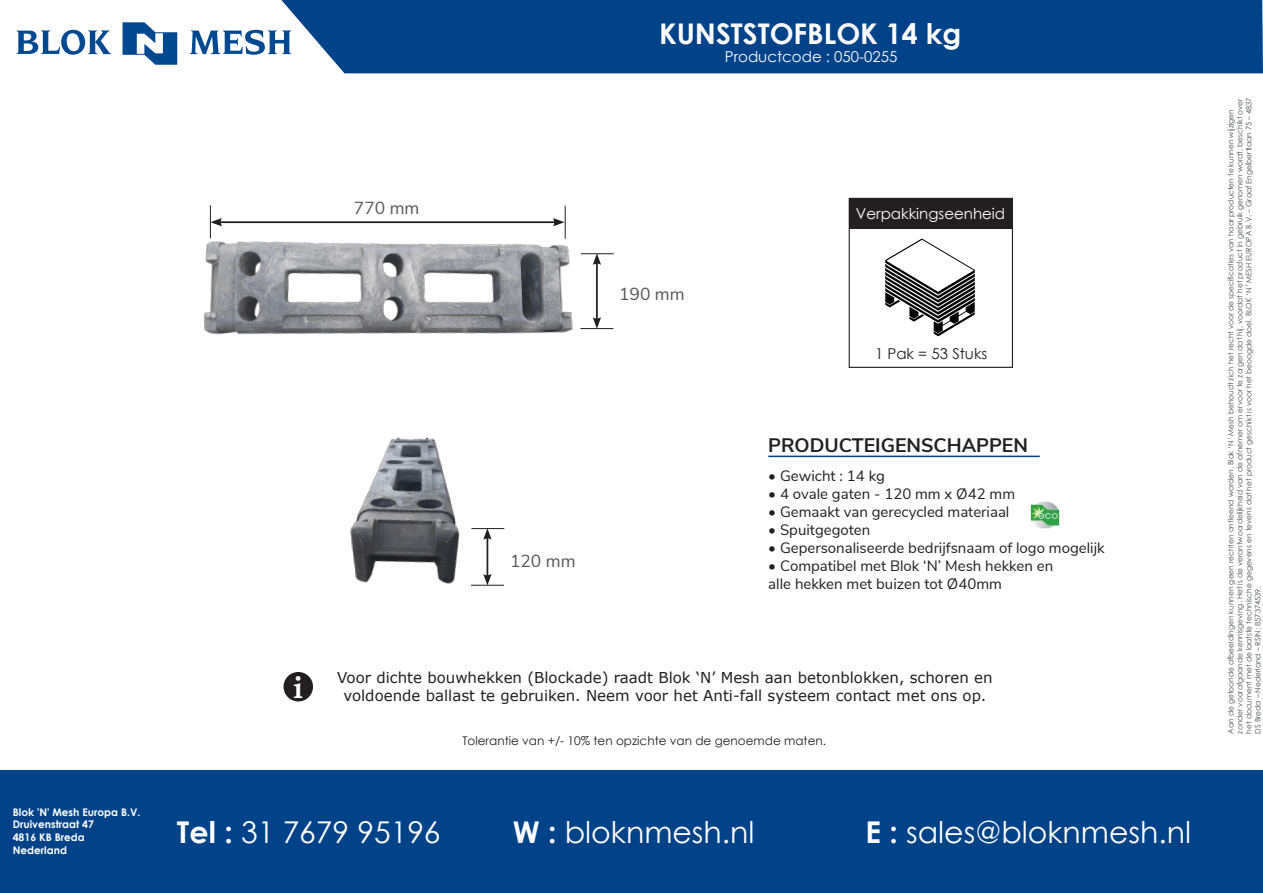
<style>
.page{position:relative;width:1263px;height:893px;background:#fff}
.page>*{position:absolute;margin:0;border:0;box-sizing:border-box;transform-origin:0 0}
.t1{font:700 30.6px "Book Antiqua";color:#fff}
.t2{font:30px "Century Gothic";color:#fff}
.t3{font:700 28.5px "Century Gothic";color:#fff}
.t4{font:700 19.5px "Nunito Sans";color:#231f20}
.t5{font:17.4px "Nunito Sans";color:#57585a}
.t6{font:15px "Nunito Sans";color:#231f20}
.t7{font:15px "Verdana";color:#231f20}
.t8{font:15px "Century Gothic";color:#fff}
.t9{font:15px "Century Gothic";color:#231f20}
.t10{font:12px "Century Gothic";color:#231f20}
.t11{font:700 10.5px/12.6px "Century Gothic";color:#fff}
.t12{font:7.5px "Century Gothic";color:#4a4d4f}
.s1{font-style:inherit}
.s2{font-weight:700}
</style>
<div class="page">
<svg style="left:17px;top:30px;width:94px;height:25px"></svg>
<svg style="left:123px;top:22px;width:54px;height:43px"></svg>
<svg style="left:190px;top:30px;width:91px;height:25px"></svg>
<div style="left:281px;top:0;width:982px;height:73px;background:#014288"></div>
<div style="left:0;top:770px;width:1263px;height:123px;background:#014288"></div>
<div style="left:284px;top:672px;width:29px;height:29px;background:#231f20;border-radius:50%"></div>
<div style="left:849px;top:198px;width:164px;height:170px;border:1px solid #231f20"></div>
<div style="left:849px;top:198px;width:163px;height:31px;background:#231f20"></div>
<svg style="left:885px;top:238px;width:90px;height:98px"></svg>
<img style="left:1031px;top:501px;width:29px;height:27px">
<hr style="left:768px;top:456px;width:272px;height:1px;background:#014288">
<img style="left:203px;top:205px;width:391px;height:130px">
<hr style="left:565px;top:206px;width:1px;height:33px;background:#231f20">
<hr style="left:219px;top:221px;width:337px;height:2px;background:#231f20">
<svg style="left:211px;top:218px;width:11px;height:8px"></svg>
<svg style="left:553px;top:218px;width:11px;height:8px"></svg>
<hr style="left:210px;top:205px;width:1px;height:33px;background:#231f20">
<hr style="left:580px;top:328px;width:33px;height:1px;background:#231f20">
<hr style="left:596px;top:262px;width:2px;height:58px;background:#231f20">
<svg style="left:593px;top:254px;width:8px;height:11px"></svg>
<svg style="left:593px;top:317px;width:8px;height:12px"></svg>
<hr style="left:581px;top:253px;width:33px;height:1px;background:#231f20">
<img style="left:350px;top:437px;width:155px;height:148px">
<hr style="left:471px;top:585px;width:33px;height:1px;background:#231f20">
<hr style="left:487px;top:537px;width:1px;height:40px;background:#231f20">
<svg style="left:483px;top:529px;width:9px;height:11px"></svg>
<svg style="left:483px;top:574px;width:9px;height:11px"></svg>
<hr style="left:471px;top:528px;width:33px;height:1px;background:#231f20">
<p class="t3" style="left:659px;top:12px;width:304px">KUNSTSTOFBLOK <span class="s1">14 kg</span></p>
<p class="t8" style="left:725px;top:46px;width:174px">Productcode : 050-0255</p>
<h3 class="t11" style="left:13px;top:805px;width:129px">Blok 'N' Mesh Europa B.V.<br>Druivenstraat 47<br>4816 KB Breda<br>Nederland</h3>
<p class="t1" style="left:293px;top:667px;width:12px">i</p>
<p class="t5" style="left:354px;top:195px;width:67px">770 mm</p>
<p class="t5" style="left:619px;top:281px;width:67px">190 mm</p>
<p class="t5" style="left:510px;top:548px;width:67px">120 mm</p>
<p class="t8" style="left:856px;top:203px;width:151px">Verpakkingseenheid</p>
<p class="t9" style="left:875px;top:343px;width:114px">1 Pak = 53 Stuks</p>
<p class="t4" style="left:768px;top:431px;width:261px">PRODUCTEIGENSCHAPPEN</p>
<p class="t6" style="left:768px;top:465px;width:118px">• Gewicht : 14 kg</p>
<p class="t6" style="left:768px;top:483px;width:248px">• 4 ovale gaten - 120 mm x Ø42 mm</p>
<p class="t6" style="left:768px;top:501px;width:243px">• Gemaakt van gerecycled materiaal</p>
<p class="t6" style="left:768px;top:519px;width:104px">• Spuitgegoten</p>
<p class="t6" style="left:768px;top:537px;width:338px">• Gepersonaliseerde bedrijfsnaam of logo mogelijk</p>
<p class="t6" style="left:768px;top:555px;width:286px">• Compatibel met Blok ‘N’ Mesh hekken en</p>
<p class="t6" style="left:768px;top:573px;width:235px">alle hekken met buizen tot Ø40mm</p>
<p class="t7" style="left:337px;top:668px;width:657px">Voor dichte bouwhekken (Blockade) raadt Blok ‘N’ Mesh aan betonblokken, schoren en</p>
<p class="t7" style="left:343px;top:686px;width:644px">voldoende ballast te gebruiken. Neem voor het Anti-fall systeem contact met ons op.</p>
<p class="t10" style="left:462px;top:733px;width:365px">Tolerantie van +/- 10% ten opzichte van de genoemde maten.</p>
<h2 class="t2" style="left:177px;top:811px;width:265px"><span class="s2">Tel :</span> 31 7679 95196</h2>
<h2 class="t2" style="left:513px;top:811px;width:243px"><span class="s2">W :</span> bloknmesh.nl</h2>
<h2 class="t2" style="left:865px;top:811px;width:327px"><span class="s2">E :</span> sales@bloknmesh.nl</h2>
<p class="t12" style="left:1225px;top:733px;width:626px;rotate:-90deg">Aan de getoonde afbeeldingen kunnen geen rechten ontleend worden. Blok ‘N’ Mesh behoudt zich het recht voor de specificaties van haar producten te kunnen wijzigen</p>
<p class="t12" style="left:1234px;top:733px;width:637px;rotate:-90deg">zonder voorafgaande kennisgeving. Het is de verantwoordelijkheid van de afnemer om ervoor te zorgen dat hij, voordat het product in gebruik genomen wordt, beschikt over</p>
<p class="t12" style="left:1243px;top:733px;width:637px;rotate:-90deg">het document met de laatste technische gegevens en tevens dat het product geschikt is voor het beoogde doel. BLOK ‘N’ MESH EUROPA B.V. – Graaf Engelbertlaan 75 – 4837</p>
<p class="t12" style="left:1252px;top:733px;width:149px;rotate:-90deg">DS Breda – Nederland – RSIN: 857374539.</p>
</div>
